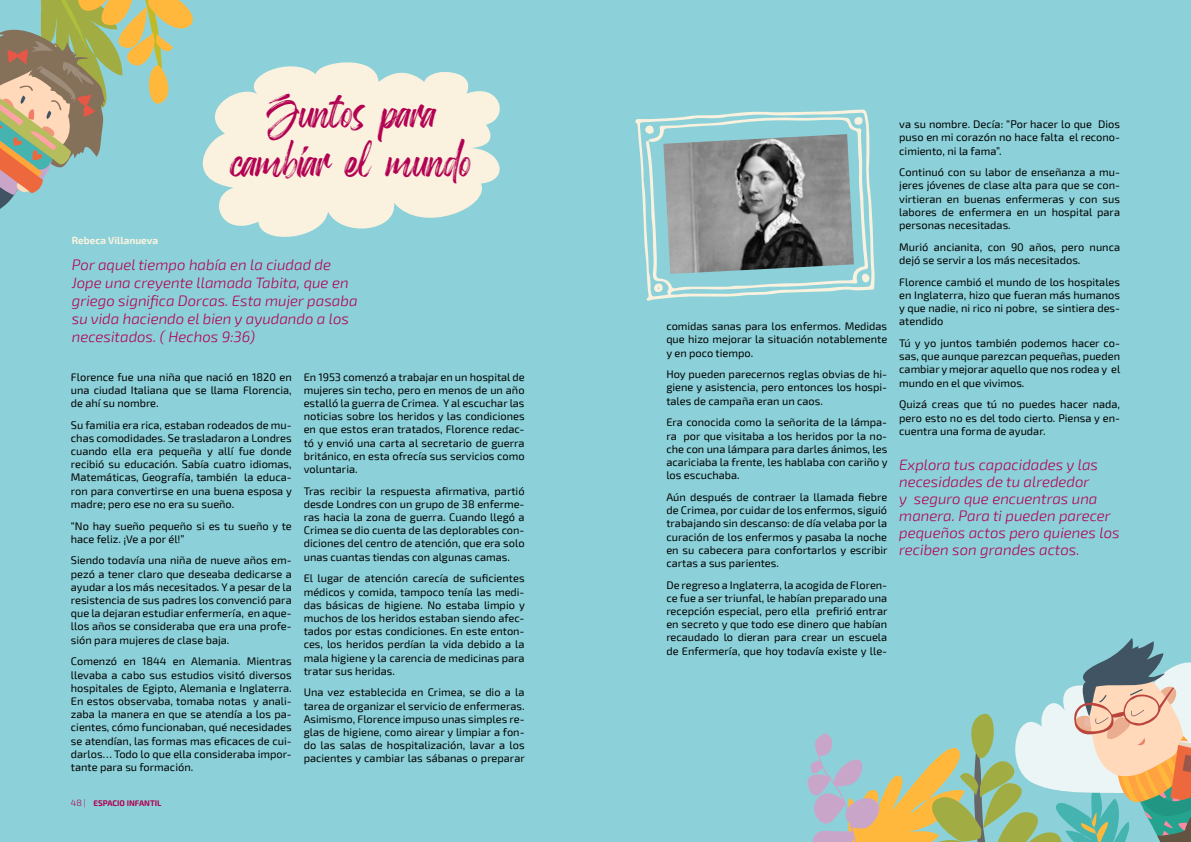
<style>
.page{position:relative;width:1191px;height:842px;background:#fff}
.page>*{position:absolute;margin:0;border:0;box-sizing:border-box;transform-origin:0 0}
.t1{font:40.8px/49px "Birdrockers";color:#b20052;text-align:center}
.t2{font:italic 300 15px/17px "Exo 2";color:#b20052}
.t3{font:11px/13.2px "Exo 2";color:#000;text-align:justify}
.t4{font:700 10px "Exo 2";color:#faf2de}
.t5{font:700 8px "Exo 2";color:#b20052}
.s1{font-weight:300;font-size:9px}
</style>
<div class="page">
<div style="left:0;top:0;width:595px;height:842px;background:#8cd1d9"></div>
<div style="left:595px;top:0;width:596px;height:842px;background:#8cd1d9"></div>
<svg style="left:203px;top:62px;width:297px;height:175px;fill:#faf2de"></svg>
<svg style="left:635px;top:109px;width:240px;height:192px"></svg>
<svg style="left:645px;top:125px;width:8px;height:9px"></svg>
<svg style="left:654px;top:283px;width:8px;height:9px"></svg>
<svg style="left:854px;top:117px;width:8px;height:8px"></svg>
<svg style="left:862px;top:274px;width:7px;height:8px"></svg>
<svg style="left:807px;top:638px;width:384px;height:204px"></svg>
<svg style="left:0;top:0;width:203px;height:209px"></svg>
<p class="t4" style="left:72px;top:235px;width:88px">Rebeca Villanueva</p>
<h1 class="t1" style="left:231px;top:88px;width:242px">Juntos para cambiar el mundo</h1>
<h2 class="t2" style="left:72px;top:256px;width:287px;line-height:18px">Por aquel tiempo había en la ciudad de Jope una creyente llamada Tabita, que en griego significa Dorcas. Esta mujer pasaba su vida haciendo el bien y ayudando a los necesitados. ( Hechos 9:36)</h2>
<p class="t3" style="left:71px;top:370px;width:222px">Florence fue una niña que nació en 1820 en una ciudad Italiana que se llama Florencia, de ahí su nombre.</p>
<p class="t3" style="left:71px;top:418px;width:222px">Su familia era rica, estaban rodeados de mu&shy;chas comodidades. Se trasladaron a Londres cuando ella era pequeña y allí fue donde recibió su educación. Sabía cuatro idiomas, Matemáticas, Geografía, también la educa&shy;ron para convertirse en una buena esposa y madre; pero ese no era su sueño.</p>
<p class="t3" style="left:71px;top:519px;width:222px">“No hay sueño pequeño si es tu sueño y te hace feliz. ¡Ve a por él!”</p>
<p class="t3" style="left:71px;top:554px;width:222px">Siendo todavía una niña de nueve años em&shy;pezó a tener claro que deseaba dedicarse a ayudar a los más necesitados. Y a pesar de la resistencia de sus padres los convenció para que la dejaran estudiar enfermería, en aque&shy;llos años se consideraba que era una profe&shy;sión para mujeres de clase baja.</p>
<p class="t3" style="left:71px;top:655px;width:222px">Comenzó en 1844 en Alemania. Mientras llevaba a cabo sus estudios visitó diversos hospitales de Egipto, Alemania e Inglaterra.<br>En estos observaba, tomaba notas y anali&shy;zaba la manera en que se atendía a los pa&shy;cientes, cómo funcionaban, qué necesidades se atendían, las formas mas eficaces de cui&shy;darlos… Todo lo que ella consideraba impor&shy;tante para su formación.</p>
<p class="t5" style="left:71px;top:798px;width:92px"><span class="s1">48 |</span> ESPACIO INFANTIL</p>
<p class="t3" style="left:304px;top:370px;width:222px">En 1953 comenzó a trabajar en un hospital de mujeres sin techo, pero en menos de un año estalló la guerra de Crimea. Y al escuchar las noticias sobre los heridos y las condiciones en que estos eran tratados, Florence redac&shy;tó y envió una carta al secretario de guerra británico, en esta ofrecía sus servicios como voluntaria.</p>
<p class="t3" style="left:304px;top:484px;width:222px">Tras recibir la respuesta afirmativa, partió desde Londres con un grupo de 38 enferme&shy;ras hacia la zona de guerra. Cuando llegó a Crimea se dio cuenta de las deplorables con&shy;diciones del centro de atención, que era solo unas cuantas tiendas con algunas camas.</p>
<p class="t3" style="left:304px;top:572px;width:223px">El lugar de atención carecía de suficientes médicos y comida, tampoco tenía las medi&shy;das básicas de higiene. No estaba limpio y muchos de los heridos estaban siendo afec&shy;tados por estas condiciones. En este enton&shy;ces, los heridos perdían la vida debido a la mala higiene y la carencia de medicinas para tratar sus heridas.</p>
<p class="t3" style="left:304px;top:686px;width:222px">Una vez establecida en Crimea, se dio a la tarea de organizar el servicio de enfermeras.<br>Asimismo, Florence impuso unas simples re&shy;glas de higiene, como airear y limpiar a fon&shy;do las salas de hospitalización, lavar a los pacientes y cambiar las sábanas o preparar</p>
<p class="t3" style="left:666px;top:320px;width:222px">comidas sanas para los enfermos. Medidas que hizo mejorar la situación notablemente y en poco tiempo.</p>
<p class="t3" style="left:666px;top:368px;width:222px">Hoy pueden parecernos reglas obvias de hi&shy;giene y asistencia, pero entonces los hospi&shy;tales de campaña eran un caos.</p>
<p class="t3" style="left:666px;top:416px;width:223px">Era conocida como la señorita de la lámpa&shy;ra por que visitaba a los heridos por la no&shy;che con una lámpara para darles ánimos, les acariciaba la frente, les hablaba con cariño y los escuchaba.</p>
<p class="t3" style="left:666px;top:491px;width:223px">Aún después de contraer la llamada fiebre de Crimea, por cuidar de los enfermos, siguió trabajando sin descanso: de día velaba por la curación de los enfermos y pasaba la noche en su cabecera para confortarlos y escribir cartas a sus parientes.</p>
<p class="t3" style="left:666px;top:578px;width:223px">De regreso a Inglaterra, la acogida de Floren&shy;ce fue a ser triunfal, le habían preparado una recepción especial, pero ella prefirió entrar en secreto y que todo ese dinero que habían recaudado lo dieran para crear un escuela de Enfermería, que hoy todavía existe y lle-</p>
<p class="t3" style="left:899px;top:118px;width:222px">va su nombre. Decía: “Por hacer lo que Dios puso en mi corazón no hace falta el recono&shy;cimiento, ni la fama”.</p>
<p class="t3" style="left:899px;top:166px;width:222px">Continuó con su labor de enseñanza a mu&shy;jeres jóvenes de clase alta para que se con&shy;virtieran en buenas enfermeras y con sus labores de enfermera en un hospital para personas necesitadas.</p>
<p class="t3" style="left:899px;top:241px;width:222px">Murió ancianita, con 90 años, pero nunca dejó se servir a los más necesitados.</p>
<p class="t3" style="left:899px;top:275px;width:222px">Florence cambió el mundo de los hospitales en Inglaterra, hizo que fueran más humanos y que nadie, ni rico ni pobre, se sintiera des&shy;atendido</p>
<p class="t3" style="left:899px;top:337px;width:223px">Tú y yo juntos también podemos hacer co&shy;sas, que aunque parezcan pequeñas, pueden cambiar y mejorar aquello que nos rodea y el mundo en el que vivimos.</p>
<p class="t3" style="left:899px;top:398px;width:222px">Quizá creas que tú no puedes hacer nada, pero esto no es del todo cierto. Piensa y en&shy;cuentra una forma de ayudar.</p>
<h2 class="t2" style="left:899px;top:456px;width:222px">Explora tus capacidades y las necesidades de tu alrededor<br>y seguro que encuentras una manera. Para ti pueden parecer pequeños actos pero quienes los reciben son grandes actos.</h2>
</div>
